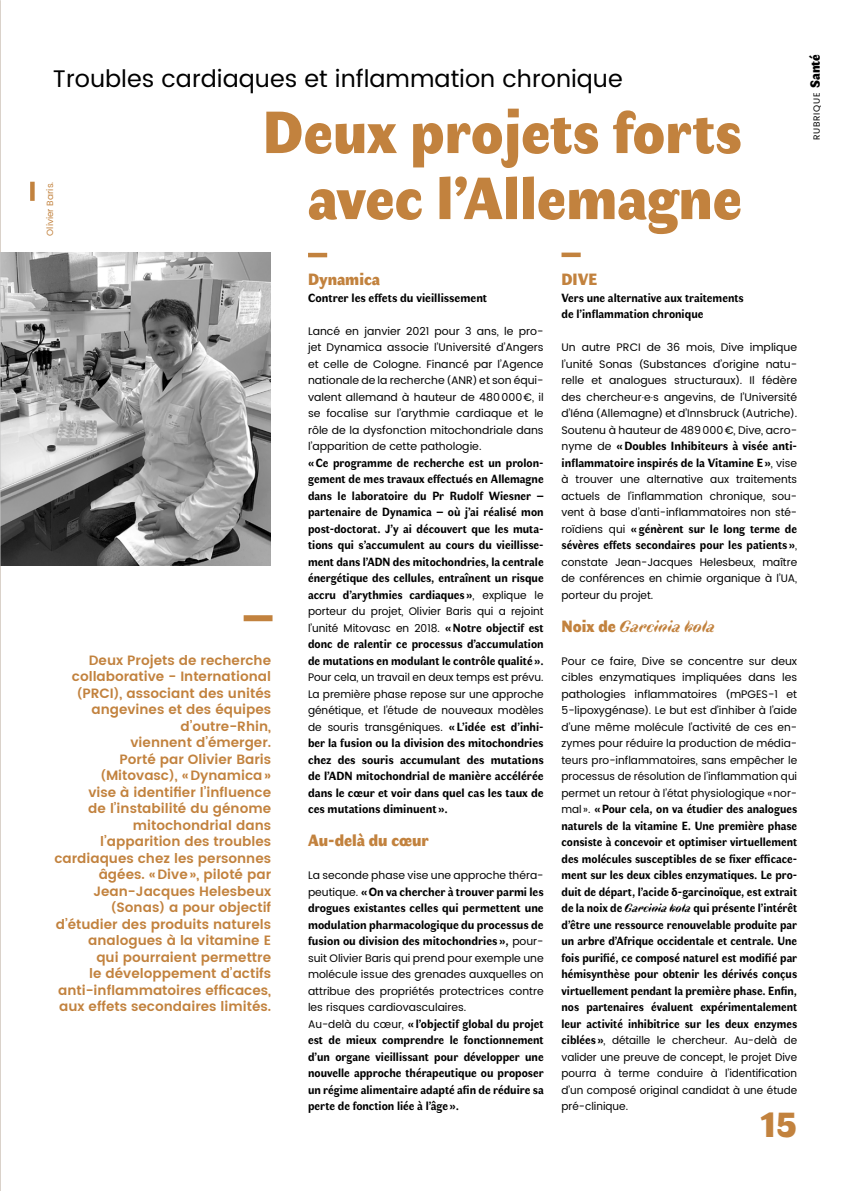
<style>
.page{position:relative;width:851px;height:1191px;background:#fff}
.page>*{position:absolute;margin:0;border:0;box-sizing:border-box;transform-origin:0 0}
.t1{font:900 60px/66px "Faune Display";color:#c2823e;text-align:right}
.t2{font:900 36px "Faune Display";color:#c2823e}
.t3{font:24px "UA Poppins Texte";color:#000}
.t4{font:900 16.5px "Faune Display";color:#c2823e}
.t5{font:italic 700 16.5px "Faune Display";color:#c2823e}
.t6{font:600 13.5px/16.5px "UA Poppins Texte";color:#c2823e;text-align:right}
.t7{font:900 13.5px "Faune Display";color:#000}
.t8{font:700 12px/16.5px "Faune Text";color:#000;text-align:justify}
.t9{font:700 12px/16.5px "Faune Text";color:#000;text-align:justify;scale:.96 1}
.t10{font:10.95px/16.5px "UA Poppins Texte";color:#000;text-align:justify}
.t11{font:10.95px/16.5px "UA Poppins Texte";color:#000;text-align:justify;scale:.96 1}
.t12{font:9px "UA Poppins Texte";color:#c2823e}
.t13{font:9px "UA Poppins Texte";letter-spacing:.08em;color:#000}
.s1{font-family:"UA Poppins Texte";font-weight:400;font-size:10.95px}
.s2{font-family:"Faune Text";font-weight:700;font-size:12px}
.s3{font-weight:900;font-style:normal}
.s4{font-family:"B612";font-size:10.95px}
.s5{font-family:"Faune Display";font-style:italic}
</style>
<div class="page">
<img style="left:1px;top:252px;width:269px;height:314px">
<div style="left:243px;top:615px;width:29px;height:6px;background:#c2823e"></div>
<hr style="left:0;top:0;width:1px;height:1191px;background:#c6c6c6">
<hr style="left:308px;top:253px;width:19px;height:4px;background:#c2823e">
<div style="left:561px;top:252px;width:19px;height:5px;background:#c2823e"></div>
<div style="left:30px;top:182px;width:5px;height:19px;background:#c2823e"></div>
<h3 class="t3" style="left:53px;top:61px;width:571px">Troubles cardiaques et inflammation chronique</h3>
<p class="t12" style="left:44px;top:236px;width:55px;rotate:-90deg">Olivier Baris.</p>
<h1 class="t1" style="left:263px;top:95px;width:480px">Deux projets forts avec l’Allemagne</h1>
<p class="t7" style="left:805px;top:88px;width:35px;rotate:-90deg">Santé</p>
<p class="t13" style="left:809px;top:140px;width:49px;rotate:-90deg">RUBRIQUE</p>
<p class="t6" style="left:54px;top:651px;width:218px">Deux Projets de recherche collaborative - International (PRCI), associant des unités angevines et des équipes d’outre-Rhin,<br>viennent d’émerger.<br>Porté par Olivier Baris (Mitovasc), «Dynamica»<br>vise à identifier l’influence<br>de l’instabilité du génome mitochondrial dans l’apparition des troubles cardiaques chez les personnes âgées. «Dive», piloté par<br>Jean-Jacques Helesbeux (Sonas) a pour objectif d’étudier des produits naturels analogues à la vitamine E<br>qui pourraient permettre<br>le développement d’actifs anti-inflammatoires efficaces, aux effets secondaires limités.</p>
<h3 class="t4" style="left:308px;top:267px;width:73px">Dynamica</h3>
<p class="t8" style="left:308px;top:289px;width:181px">Contrer les effets du vieillissement</p>
<p class="t10" style="left:308px;top:323px;width:237px">Lancé en janvier 2021 pour 3 ans, le pro&shy;jet Dynamica associe l’Université d’Angers et celle de Cologne. Financé par l’Agence nationale de la recherche (ANR) et son équi&shy;valent allemand à hauteur de 480000€, il se focalise sur l’arythmie cardiaque et le rôle de la dysfonction mitochondriale dans l’apparition de cette pathologie.</p>
<p class="t8" style="left:308px;top:454px;width:237px">«Ce programme de recherche est un prolon&shy;gement de mes travaux effectués en Allemagne dans le laboratoire du Pr Rudolf Wiesner – partenaire de Dynamica – où j’ai réalisé mon post-doctorat. J’y ai découvert que les muta&shy;tions qui s’accumulent au cours du vieillisse&shy;ment dans l’ADN des mitochondries, la centrale énergétique des cellules, entraînent un risque accru d’arythmies cardiaques»<span class="s1">, explique le</span></p>
<p class="t10" style="left:308px;top:603px;width:237px">porteur du projet, Olivier Baris qui a rejoint l’unité Mitovasc en 2018. <span class="s2">«Notre objectif est</span></p>
<p class="t8" style="left:308px;top:635px;width:237px">donc de ralentir ce processus d’accumulation de mutations en modulant le contrôle qualité».</p>
<p class="t10" style="left:308px;top:669px;width:237px">Pour cela, un travail en deux temps est prévu.<br>La première phase repose sur une approche génétique, et l’étude de nouveaux modèles de souris transgéniques. <span class="s2">«L’idée est d’inhi-</span></p>
<p class="t8" style="left:308px;top:734px;width:237px">ber la fusion ou la division des mitochondries chez des souris accumulant des mutations de l’ADN mitochondrial de manière accélérée dans le cœur et voir dans quel cas les taux de ces mutations diminuent».</p>
<h3 class="t4" style="left:308px;top:828px;width:122px">Au-delà du cœur</h3>
<p class="t10" style="left:308px;top:867px;width:237px">La seconde phase vise une approche théra-</p>
<p class="t8" style="left:308px;top:883px;width:237px"><span class="s1">peutique.</span> «On va chercher à trouver parmi les drogues existantes celles qui permettent une modulation pharmacologique du processus de fusion ou division des mitochondries», <span class="s1">pour-</span></p>
<p class="t10" style="left:308px;top:950px;width:237px">suit Olivier Baris qui prend pour exemple une molécule issue des grenades auxquelles on attribue des propriétés protectrices contre les risques cardiovasculaires.</p>
<p class="t8" style="left:308px;top:1015px;width:237px"><span class="s1">Au-delà du cœur,</span> «l’objectif global du projet est de mieux comprendre le fonctionnement d’un organe vieillissant pour développer une nouvelle approche thérapeutique ou proposer un régime alimentaire adapté afin de réduire sa perte de fonction liée à l’âge».</p>
<h3 class="t4" style="left:561px;top:267px;width:37px">DIVE</h3>
<p class="t8" style="left:561px;top:289px;width:184px">Vers une alternative aux traitements de l’inflammation chronique</p>
<p class="t10" style="left:561px;top:339px;width:237px">Un autre PRCI de 36 mois, Dive implique l’unité Sonas (Substances d’origine natu&shy;relle et analogues structuraux). Il fédère des chercheur·e·s angevins, de l’Université d’Iéna (Allemagne) et d’Innsbruck (Autriche).<br>Soutenu à hauteur de 489000€, Dive, acro-</p>
<p class="t8" style="left:561px;top:437px;width:237px"><span class="s1">nyme de</span> «Doubles Inhibiteurs à visée anti&shy;inflammatoire inspirés de la Vitamine E»<span class="s1">, vise</span></p>
<p class="t10" style="left:561px;top:471px;width:237px">à trouver une alternative aux traitements actuels de l’inflammation chronique, sou&shy;vent à base d’anti-inflammatoires non sté-</p>
<p class="t8" style="left:561px;top:520px;width:237px"><span class="s1">roïdiens qui</span> «génèrent sur le long terme de sévères effets secondaires pour les patients»<span class="s1">,</span></p>
<p class="t10" style="left:561px;top:554px;width:237px">constate Jean-Jacques Helesbeux, maître de conférences en chimie organique à l’UA, porteur du projet.</p>
<h3 class="t5" style="left:561px;top:614px;width:155px"><span class="s3">Noix de</span> Garcinia kola</h3>
<p class="t10" style="left:561px;top:653px;width:237px">Pour ce faire, Dive se concentre sur deux cibles enzymatiques impliquées dans les pathologies inflammatoires (mPGES-1 et 5-lipoxygénase). Le but est d’inhiber à l’aide d’une même molécule l’activité de ces en&shy;zymes pour réduire la production de média&shy;teurs pro-inflammatoires, sans empêcher le processus de résolution de l’inflammation qui permet un retour à l’état physiologique «nor-</p>
<p class="t9" style="left:561px;top:800px;width:247px"><span class="s1">mal ».</span> «Pour cela, on va étudier des analogues naturels de la vitamine E. Une première phase consiste à concevoir et optimiser virtuellement des molécules susceptibles de se fixer efficace&shy;ment sur les deux cibles enzymatiques. Le pro&shy;duit de départ, l’acide <span class="s4">δ</span>-garcinoïque, est extrait de la noix de <span class="s5">Garcinia kola</span> qui présente l’intérêt d’être une ressource renouvelable produite par un arbre d’Afrique occidentale et centrale. Une fois purifié, ce composé naturel est modifié par hémisynthèse pour obtenir les dérivés conçus virtuellement pendant la première phase. Enfin, nos partenaires évaluent expérimentalement leur activité inhibitrice sur les deux enzymes</p>
<p class="t11" style="left:561px;top:1032px;width:247px"><span class="s2">ciblées»</span>, détaille le chercheur. Au-delà de valider une preuve de concept, le projet Dive pourra à terme conduire à l’identification d’un composé original candidat à une étude pré-clinique.</p>
<h2 class="t2" style="left:759px;top:1098px;width:39px">15</h2>
</div>
